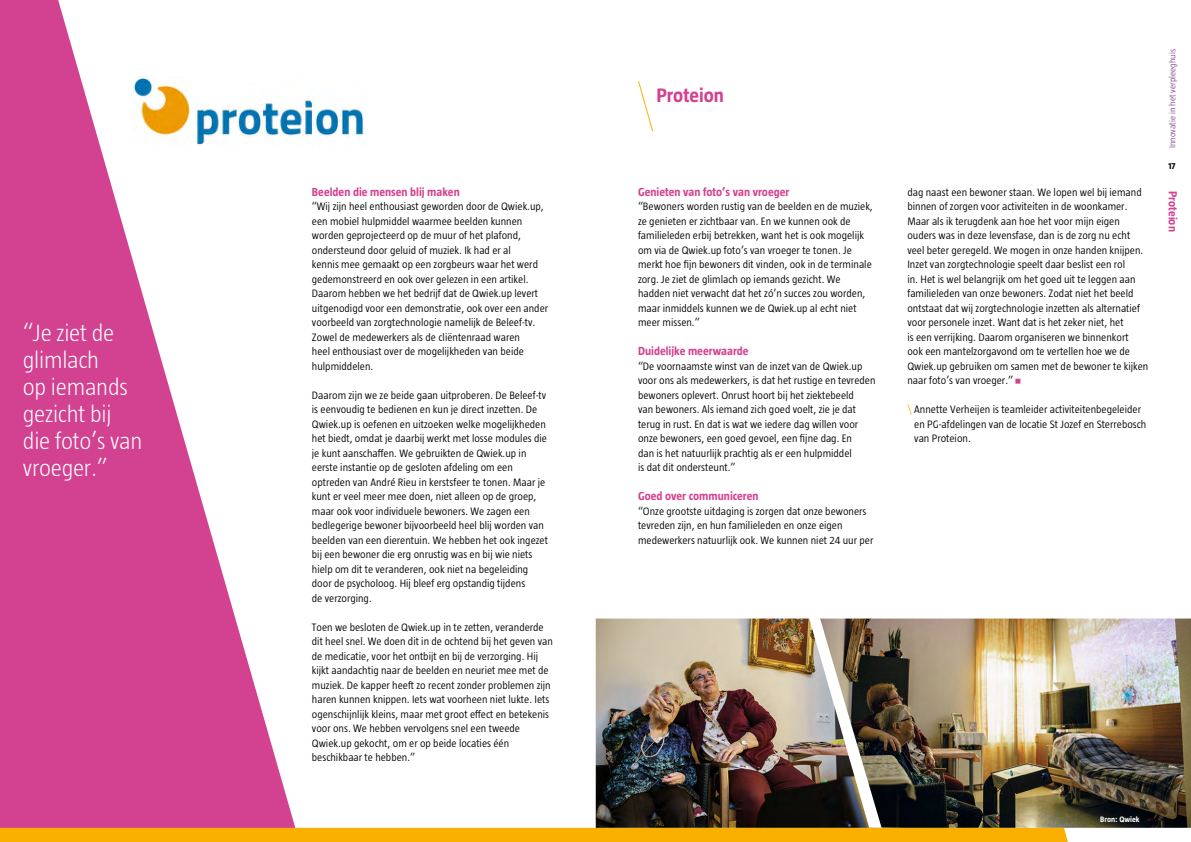
<style>
.page{position:relative;width:1191px;height:842px;background:#fff}
.page>*{position:absolute;margin:0;border:0;box-sizing:border-box;transform-origin:0 0}
.Quote_Klein{font:300 24px/27px "Taz";letter-spacing:-.01em;color:#fff}
.Organisatie{font:700 20px "Taz";color:#d24291}
.Kopje{font:700 12px "Taz";color:#d24291}
.Brood{font:300 11px/14.5px "Taz";color:#000}
.t1{font:300 9px "Taz";color:#681f79}
.t2{font:700 9px "Taz";color:#000}
.t3{font:700 8px "Taz";color:#fff}
.s1{font-family:"ASD Formfont";font-weight:400;color:#d24291}
.s2{color:#f9b000}
</style>
<div class="page">
<div style="left:0;top:0;width:312px;height:842px;background:#d24291"></div>
<svg style="left:56px;top:0;width:540px;height:828px"></svg>
<div style="left:0;top:828px;width:1068px;height:14px;background:#f9b000"></div>
<img style="left:891px;top:618px;width:300px;height:210px">
<img style="left:596px;top:618px;width:295px;height:210px">
<svg style="left:638px;top:81px;width:15px;height:51px"></svg>
<img style="left:131px;top:77px;width:234px;height:68px">
<p class="Quote_Klein" style="left:23px;top:319px;width:121px">“Je ziet de glimlach<br>op iemands gezicht bij die foto’s van vroeger.”</p>
<p class="Kopje" style="left:312px;top:185px;width:149px">Beelden die mensen blij maken</p>
<p class="Brood" style="left:312px;top:199px;width:238px">“Wij zijn heel enthousiast geworden door de Qwiek.up, een mobiel hulpmiddel waarmee beelden kunnen worden geprojecteerd op de muur of het plafond, ondersteund door geluid of muziek. Ik had er al<br>kennis mee gemaakt op een zorgbeurs waar het werd gedemonstreerd en ook over gelezen in een artikel.<br>Daarom hebben we het bedrijf dat de Qwiek.up levert uitgenodigd voor een demonstratie, ook over een ander voorbeeld van zorgtechnologie namelijk de Beleef-tv.<br>Zowel de medewerkers als de cliëntenraad waren<br>heel enthousiast over de mogelijkheden van beide hulpmiddelen.</p>
<p class="Brood" style="left:312px;top:387px;width:237px">Daarom zijn we ze beide gaan uitproberen. De Beleef-tv is eenvoudig te bedienen en kun je direct inzetten. De Qwiek.up is oefenen en uitzoeken welke mogelijkheden het biedt, omdat je daarbij werkt met losse modules die je kunt aanschaffen. We gebruikten de Qwiek.up in eerste instantie op de gesloten afdeling om een optreden van André Rieu in kerstsfeer te tonen. Maar je kunt er veel meer mee doen, niet alleen op de groep, maar ook voor individuele bewoners. We zagen een bedlegerige bewoner bijvoorbeeld heel blij worden van beelden van een dierentuin. We hebben het ook ingezet bij een bewoner die erg onrustig was en bij wie niets hielp om dit te veranderen, ook niet na begeleiding door de psycholoog. Hij bleef erg opstandig tijdens<br>de verzorging.</p>
<p class="Brood" style="left:312px;top:619px;width:242px">Toen we besloten de Qwiek.up in te zetten, veranderde dit heel snel. We doen dit in de ochtend bij het geven van de medicatie, voor het ontbijt en bij de verzorging. Hij kijkt aandachtig naar de beelden en neuriet mee met de muziek. De kapper heeft zo recent zonder problemen zijn haren kunnen knippen. Iets wat voorheen niet lukte. Iets ogenschijnlijk kleins, maar met groot effect en betekenis voor ons. We hebben vervolgens snel een tweede Qwiek.up gekocht, om er op beide locaties één beschikbaar te hebben.”</p>
<h3 class="Organisatie" style="left:656px;top:84px;width:69px">Proteion</h3>
<p class="Kopje" style="left:638px;top:185px;width:153px">Genieten van foto’s van vroeger</p>
<p class="Brood" style="left:638px;top:199px;width:236px">“Bewoners worden rustig van de beelden en de muziek, ze genieten er zichtbaar van. En we kunnen ook de familieleden erbij betrekken, want het is ook mogelijk om via de Qwiek.up foto’s van vroeger te tonen. Je merkt hoe fijn bewoners dit vinden, ook in de terminale zorg. Je ziet de glimlach op iemands gezicht. We hadden niet verwacht dat het zó’n succes zou worden, maar inmiddels kunnen we de Qwiek.up al echt niet meer missen.”</p>
<p class="Kopje" style="left:638px;top:344px;width:112px">Duidelijke meerwaarde</p>
<p class="Brood" style="left:638px;top:358px;width:239px">“De voornaamste winst van de inzet van de Qwiek.up voor ons als medewerkers, is dat het rustige en tevreden bewoners oplevert. Onrust hoort bij het ziektebeeld<br>van bewoners. Als iemand zich goed voelt, zie je dat terug in rust. En dat is wat we iedere dag willen voor onze bewoners, een goed gevoel, een fijne dag. En<br>dan is het natuurlijk prachtig als er een hulpmiddel<br>is dat dit ondersteunt.”</p>
<p class="Kopje" style="left:638px;top:489px;width:122px">Goed over communiceren</p>
<p class="Brood" style="left:638px;top:503px;width:237px">“Onze grootste uitdaging is zorgen dat onze bewoners tevreden zijn, en hun familieleden en onze eigen medewerkers natuurlijk ook. We kunnen niet 24 uur per</p>
<p class="Brood" style="left:907px;top:184px;width:242px">dag naast een bewoner staan. We lopen wel bij iemand binnen of zorgen voor activiteiten in de woonkamer.<br>Maar als ik terugdenk aan hoe het voor mijn eigen ouders was in deze levensfase, dan is de zorg nu echt veel beter geregeld. We mogen in onze handen knijpen.<br>Inzet van zorgtechnologie speelt daar beslist een rol<br>in. Het is wel belangrijk om het goed uit te leggen aan familieleden van onze bewoners. Zodat niet het beeld ontstaat dat wij zorgtechnologie inzetten als alternatief voor personele inzet. Want dat is het zeker niet, het<br>is een verrijking. Daarom organiseren we binnenkort<br>ook een mantelzorgavond om te vertellen hoe we de Qwiek.up gebruiken om samen met de bewoner te kijken naar foto’s van vroeger.” <span class="s1">•</span></p>
<p class="Brood" style="left:914px;top:402px;width:234px;text-indent:-7px"><span class="s2">\</span> Annette Verheijen is teamleider activiteitenbegeleider en PG-afdelingen van de locatie St Jozef en Sterrebosch van Proteion.</p>
<p class="t1" style="left:1167px;top:148px;width:100px;rotate:-90deg">Innovatie in het verpleeghuis</p>
<p class="t2" style="left:1168px;top:161px;width:9px">17</p>
<p class="Kopje" style="left:1179px;top:191px;width:42px;rotate:90deg">Proteion</p>
<p class="t3" style="left:1100px;top:815px;width:41px">Bron: Qwiek</p>
</div>
